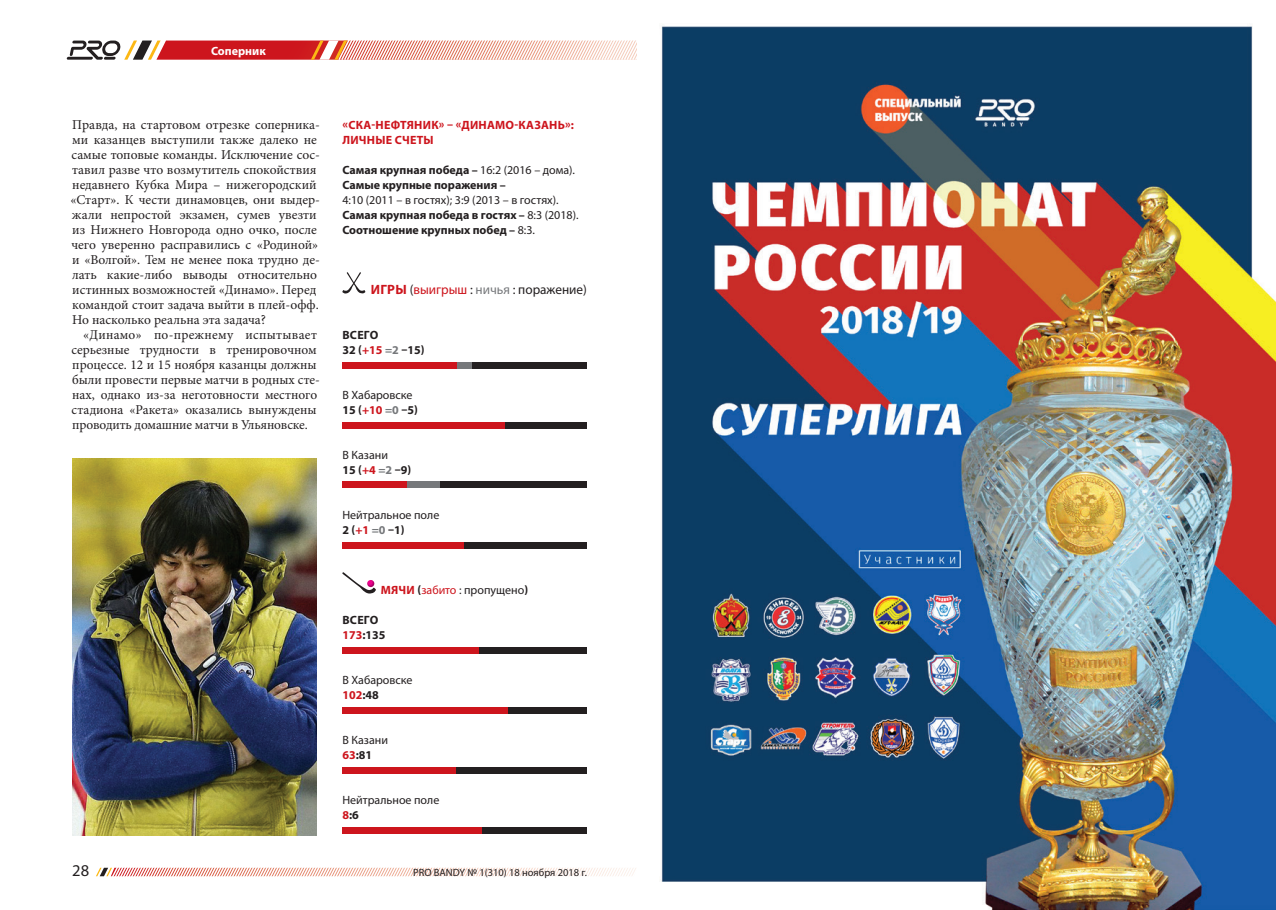
<style>
.page{position:relative;width:1276px;height:910px;background:#fff}
.page>*{position:absolute;margin:0;border:0;box-sizing:border-box;transform-origin:0 0}
.t1{font:16.5px "Myriad Pro";color:#231f20}
.t2{font:13.5px/15px "Minion Pro";color:#231f20}
.t3{font:13.5px "Myriad Pro";color:#231f20}
.t4{font:12px/15px "Myriad Pro";color:#231f20}
.t5{font:700 12px/15px "Myriad Pro";color:#231f20}
.t6{font:700 12px/15px "Myriad Pro";letter-spacing:.02em;color:#cd151d}
.t7{font:700 12px "Myriad Pro";color:#fff}
.t8{font:10.5px "Myriad Pro";color:#231f20}
.s1{font-weight:400}
.s2{font-weight:700}
.s3{font-weight:700;color:#cd151d}
.s4{color:#cd151d}
.s5{color:#76787b}
.s6{font-weight:700;color:#76787b}
</style>
<div class="page">
<svg style="left:96px;top:867px;width:540px;height:10px"></svg>
<svg style="left:67px;top:40px;width:570px;height:20px"></svg>
<svg style="left:342px;top:272px;width:23px;height:22px"></svg>
<svg style="left:342px;top:572px;width:34px;height:22px"></svg>
<div style="left:342px;top:362px;width:115px;height:7px;background:#cd151d"></div>
<div style="left:342px;top:422px;width:163px;height:7px;background:#cd151d"></div>
<div style="left:342px;top:482px;width:65px;height:6px;background:#cd151d"></div>
<div style="left:342px;top:542px;width:123px;height:7px;background:#cd151d"></div>
<div style="left:342px;top:647px;width:138px;height:7px;background:#cd151d"></div>
<div style="left:342px;top:767px;width:115px;height:7px;background:#cd151d"></div>
<div style="left:342px;top:707px;width:167px;height:7px;background:#cd151d"></div>
<div style="left:342px;top:827px;width:140px;height:7px;background:#cd151d"></div>
<div style="left:457px;top:362px;width:15px;height:7px;background:#76787b"></div>
<div style="left:407px;top:482px;width:33px;height:6px;background:#76787b"></div>
<div style="left:472px;top:362px;width:115px;height:7px;background:#231f20"></div>
<div style="left:505px;top:422px;width:82px;height:7px;background:#231f20"></div>
<div style="left:440px;top:482px;width:147px;height:6px;background:#231f20"></div>
<div style="left:465px;top:542px;width:122px;height:7px;background:#231f20"></div>
<div style="left:480px;top:647px;width:107px;height:7px;background:#231f20"></div>
<div style="left:457px;top:767px;width:130px;height:7px;background:#231f20"></div>
<div style="left:509px;top:707px;width:78px;height:7px;background:#231f20"></div>
<div style="left:482px;top:827px;width:105px;height:7px;background:#231f20"></div>
<img style="left:73px;top:459px;width:244px;height:376px">
<img style="left:661px;top:25px;width:615px;height:885px">
<p class="t7" style="left:211px;top:43px;width:56px">Соперник</p>
<p class="t2" style="left:71px;top:117px;width:251px">Правда, на стартовом отрезке соперника&shy;ми казанцев выступили также далеко не самые топовые команды. Исключение сос&shy;тавил разве что возмутитель спокойствия недавнего Кубка Мира – нижегородский «Старт». К чести динамовцев, они выдер&shy;жали непростой экзамен, сумев увезти из Нижнего Новгорода одно очко, после чего уверенно расправились с «Родиной» и «Волгой». Тем не менее пока трудно де&shy;лать какие-либо выводы относительно истинных возможностей «Динамо». Перед командой стоит задача выйти в плей-офф.<br>Но насколько реальна эта задача?</p>
<p class="t2" style="left:71px;top:327px;width:250px;text-indent:12px">«Динамо» по-прежнему испытывает серьезные трудности в тренировочном процессе. 12 и 15 ноября казанцы должны были провести первые матчи в родных сте&shy;нах, однако из-за неготовности местного стадиона «Ракета» оказались вынуждены проводить домашние матчи в Ульяновске.</p>
<p class="t6" style="left:342px;top:117px;width:233px">«СКА-НЕФТЯНИК» – «ДИНАМО-КАЗАНЬ»:<br>ЛИЧНЫЕ СЧЕТЫ</p>
<p class="t5" style="left:342px;top:162px;width:234px">Самая крупная победа – <span class="s1">16:2 (2016 – дома).<br></span>Самые крупные поражения –</p>
<p class="t4" style="left:342px;top:192px;width:238px">4:10 (2011 – в гостях); 3:9 (2013 – в гостях).<br><span class="s2">Самая крупная победа в гостях –</span> 8:3 (2018).<br><span class="s2">Соотношение крупных побед –</span> 8:3.</p>
<p class="t3" style="left:371px;top:281px;width:218px"><span class="s3">ИГРЫ</span> (<span class="s4">выигрыш</span> : <span class="s5">ничья</span> : поражение)</p>
<p class="t5" style="left:342px;top:327px;width:84px">ВСЕГО<br>32 (<span class="s4">+15</span> <span class="s5">=2</span> –15)</p>
<p class="t4" style="left:342px;top:387px;width:77px">В Хабаровске<br><span class="s2">15 (</span><span class="s3">+10</span> <span class="s6">=0</span> <span class="s2">–5)</span></p>
<p class="t4" style="left:342px;top:447px;width:71px">В Казани<br><span class="s2">15 (</span><span class="s3">+4</span> <span class="s6">=2</span> <span class="s2">–9)</span></p>
<p class="t4" style="left:342px;top:507px;width:98px">Нейтральное поле<br><span class="s2">2 (</span><span class="s3">+1</span> <span class="s6">=0</span> <span class="s2">–1)</span></p>
<p class="t4" style="left:381px;top:582px;width:149px"><span class="s3">МЯЧИ</span> <span class="s2">(</span><span class="s4">забито</span> : пропущено<span class="s2">)</span></p>
<p class="t5" style="left:342px;top:612px;width:45px">ВСЕГО<br><span class="s4">173</span>:135</p>
<p class="t4" style="left:342px;top:672px;width:72px">В Хабаровске<br><span class="s3">102</span><span class="s2">:48</span></p>
<p class="t4" style="left:342px;top:732px;width:47px">В Казани<br><span class="s3">63</span><span class="s2">:81</span></p>
<p class="t4" style="left:342px;top:792px;width:98px">Нейтральное поле<br><span class="s3">8</span><span class="s2">:6</span></p>
<p class="t1" style="left:72px;top:860px;width:18px">28</p>
<p class="t8" style="left:413px;top:866px;width:175px">PRO BANDY № 1(310) 18 ноября 2018 г.</p>
</div>
